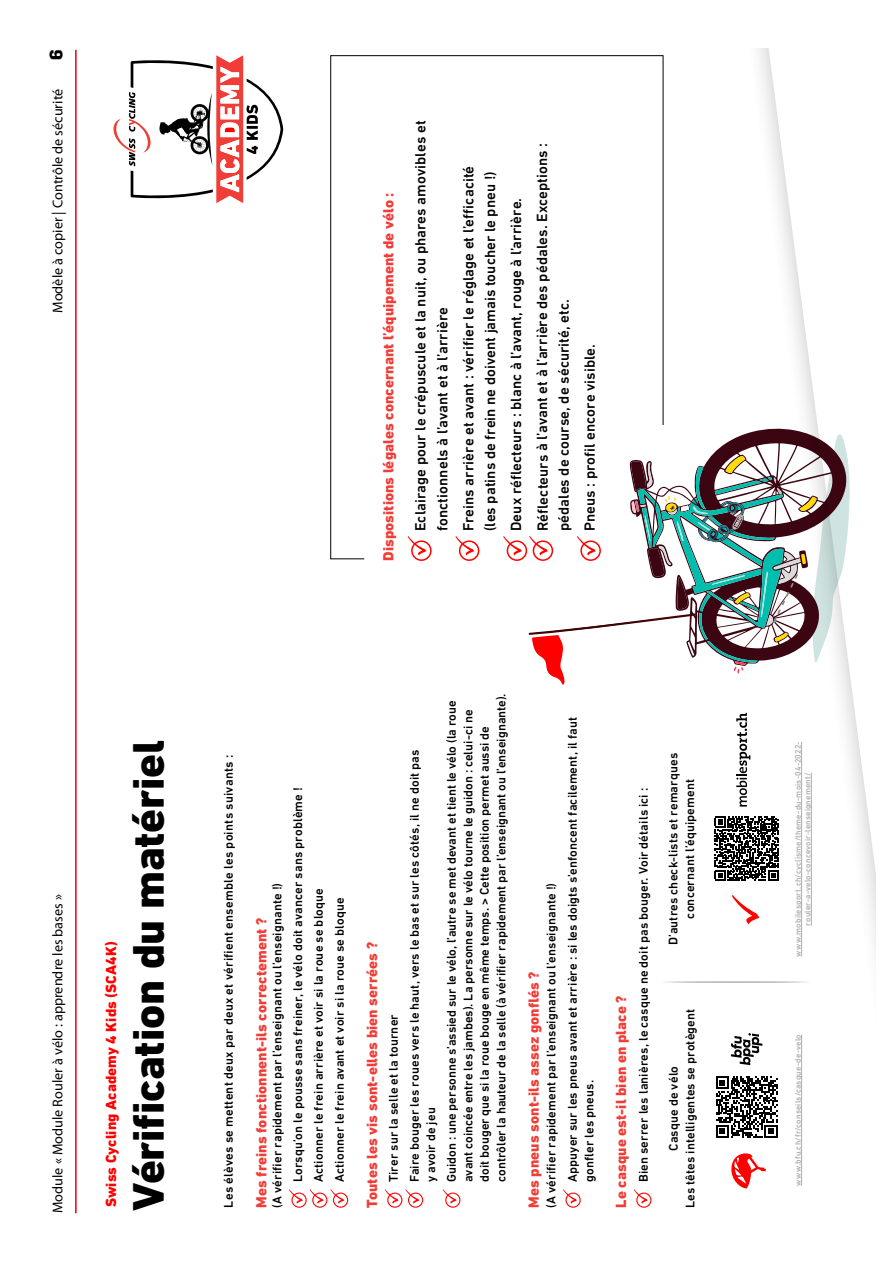
<style>
.page{position:relative;width:893px;height:1263px;background:#fff}
.page>*{position:absolute;margin:0;border:0;box-sizing:border-box;transform-origin:0 0}
.t1{font:800 45px "DIN Next LT Pro";letter-spacing:-.005em;color:#000}
.t2{font:700 18px "Trim";color:#000}
.t3{font:500 15px/21.8px "DIN Next LT Pro";letter-spacing:.005em;color:#000}
.t4{font:800 15px "DIN Next LT Pro";letter-spacing:.005em;color:#f13d37}
.t5{font:800 15px "DIN Next LT Pro";letter-spacing:.005em;color:#f00}
.t6{font:14.25px "Myriad Pro";color:#000}
.t7{font:500 12.75px/20.7px "DIN Next LT Pro";letter-spacing:.01em;color:#000}
.t8{font:500 8.25px/9.8px "DIN Next LT Pro";letter-spacing:.02em;color:#afadab;text-align:center}
</style>
<div class="page">
<hr style="left:75px;top:50px;width:2px;height:1163px;background:#e3000b">
<svg style="left:330px;top:55px;width:253px;height:505px"></svg>
<svg style="left:113px;top:55px;width:170px;height:148px"></svg>
<div style="left:291px;top:1192px;width:16px;height:16px;border:1px solid #f00;border-radius:50%"></div>
<svg style="left:289px;top:1189px;width:14px;height:15px"></svg>
<div style="left:312px;top:1192px;width:15px;height:16px;border:1px solid #f00;border-radius:50%"></div>
<svg style="left:310px;top:1189px;width:14px;height:15px"></svg>
<div style="left:333px;top:1192px;width:15px;height:16px;border:1px solid #f00;border-radius:50%"></div>
<svg style="left:330px;top:1189px;width:14px;height:15px"></svg>
<div style="left:387px;top:1192px;width:15px;height:16px;border:1px solid #f00;border-radius:50%"></div>
<svg style="left:385px;top:1189px;width:14px;height:15px"></svg>
<div style="left:408px;top:1192px;width:15px;height:16px;border:1px solid #f00;border-radius:50%"></div>
<svg style="left:405px;top:1189px;width:14px;height:15px"></svg>
<div style="left:445px;top:1192px;width:15px;height:16px;border:1px solid #f00;border-radius:50%"></div>
<svg style="left:443px;top:1189px;width:14px;height:15px"></svg>
<div style="left:565px;top:1192px;width:16px;height:16px;border:1px solid #f00;border-radius:50%"></div>
<svg style="left:563px;top:1189px;width:14px;height:15px"></svg>
<svg style="left:605px;top:49px;width:271px;height:1159px"></svg>
<svg style="left:412px;top:541px;width:19px;height:19px"></svg>
<div style="left:411px;top:540px;width:21px;height:21px;border:2px solid #f00;border-radius:50%"></div>
<svg style="left:408px;top:536px;width:18px;height:20px"></svg>
<svg style="left:460px;top:541px;width:19px;height:19px"></svg>
<div style="left:459px;top:540px;width:20px;height:21px;border:2px solid #f00;border-radius:50%"></div>
<svg style="left:455px;top:536px;width:19px;height:20px"></svg>
<svg style="left:503px;top:434px;width:347px;height:251px"></svg>
<h2 class="t2" style="left:46px;top:60px;width:12px;rotate:-90deg">6</h2>
<p class="t6" style="left:50px;top:313px;width:226px;rotate:-90deg">Modèle à copier | Contrôle de sécurité</p>
<p class="t6" style="left:50px;top:1213px;width:320px;rotate:-90deg">Module « Module Rouler à vélo : apprendre les bases »</p>
<p class="t5" style="left:102px;top:1207px;width:268px;rotate:-90deg">Swiss Cycling Academy 4 Kids (SCA4K)</p>
<h1 class="t1" style="left:122px;top:1211px;width:472px;rotate:-90deg">Vérification du matériel</h1>
<p class="t4" style="left:380px;top:561px;width:370px;rotate:-90deg">Dispositions légales concernant l’équipement de vélo :</p>
<p class="t3" style="left:410px;top:531px;width:412px;rotate:-90deg">Eclairage pour le crépuscule et la nuit, ou phares amovibles et fonctionnels à l’avant et à l’arrière</p>
<p class="t3" style="left:457px;top:531px;width:367px;rotate:-90deg">Freins arrière et avant : vérifier le réglage et l’efficacité (les patins de frein ne doivent jamais toucher le pneu !)</p>
<p class="t3" style="left:503px;top:531px;width:390px;line-height:26px;rotate:-90deg">Deux réflecteurs : blanc à l’avant, rouge à l’arrière.<br>Réflecteurs à l’avant et à l’arrière des pédales. Exceptions :</p>
<p class="t3" style="left:551px;top:531px;width:233px;line-height:26px;rotate:-90deg">pédales de course, de sécurité, etc.<br>Pneus : profil encore visible.</p>
<p class="t7" style="left:218px;top:1208px;width:454px;rotate:-90deg">Les élèves se mettent deux par deux et vérifient ensemble les points suivants :</p>
<p class="t7" style="left:267px;top:1182px;width:397px;text-indent:-26px;rotate:-90deg">(A vérifier rapidement par l’enseignant ou l’enseignante !)<br>Lorsqu’on le pousse sans freiner, le vélo doit avancer sans problème !<br>Actionner le frein arrière et voir si la roue se bloque<br>Actionner le frein avant et voir si la roue se bloque</p>
<p class="t4" style="left:252px;top:1208px;width:291px;rotate:-90deg">Mes freins fonctionnent-ils correctement ?</p>
<p class="t4" style="left:363px;top:1208px;width:267px;rotate:-90deg">Toutes les vis sont-elles bien serrées ?</p>
<p class="t7" style="left:420px;top:1182px;width:483px;rotate:-90deg">y avoir de jeu<br>Guidon : une personne s’assied sur le vélo, l’autre se met devant et tient le vélo (la roue</p>
<p class="t7" style="left:460px;top:1182px;width:490px;line-height:16.5px;rotate:-90deg">avant coincée entre les jambes). La personne sur le vélo tourne le guidon : celui-ci ne doit bouger que si la roue bouge en même temps. &gt; Cette position permet aussi de contrôler la hauteur de la selle (à vérifier rapidement par l’enseignant ou l’enseignante).</p>
<p class="t7" style="left:383px;top:1182px;width:434px;rotate:-90deg">Tirer sur la selle et la tourner<br>Faire bouger les roues vers le haut, vers le bas et sur les côtés, il ne doit pas</p>
<p class="t7" style="left:540px;top:1182px;width:467px;line-height:21.5px;text-indent:-26px;rotate:-90deg">(A vérifier rapidement par l’enseignant ou l’enseignante !)<br>Appuyer sur les pneus avant et arrière : si les doigts s’enfoncent facilement, il faut</p>
<p class="t4" style="left:525px;top:1208px;width:238px;rotate:-90deg">Mes pneus sont-ils assez gonflés ?</p>
<p class="t7" style="left:579px;top:1182px;width:104px;rotate:-90deg">gonfler les pneus.</p>
<p class="t4" style="left:612px;top:1208px;width:214px;rotate:-90deg">Le casque est-il bien en place ?</p>
<p class="t7" style="left:633px;top:1182px;width:396px;rotate:-90deg">Bien serrer les lanières, le casque ne doit pas bouger. Voir détails ici :</p>
<p class="t7" style="left:665px;top:945px;width:193px;line-height:16.5px;text-align:center;rotate:-90deg">D’autres check-lists et remarques concernant l’équipement</p>
<p class="t7" style="left:665px;top:1208px;width:201px;line-height:16.5px;text-align:center;rotate:-90deg">Casque de vélo<br>Les têtes intelligentes se protègent</p>
<p class="t8" style="left:793px;top:956px;width:216px;rotate:-90deg">www.mobilesport.ch/cyclisme/theme-du-mois-04-2022- rouler-a-velo-concevoir-lenseignement/</p>
<p class="t8" style="left:793px;top:1186px;width:153px;rotate:-90deg">www.bfu.ch/fr/conseils/casque-de-velo</p>
</div>
